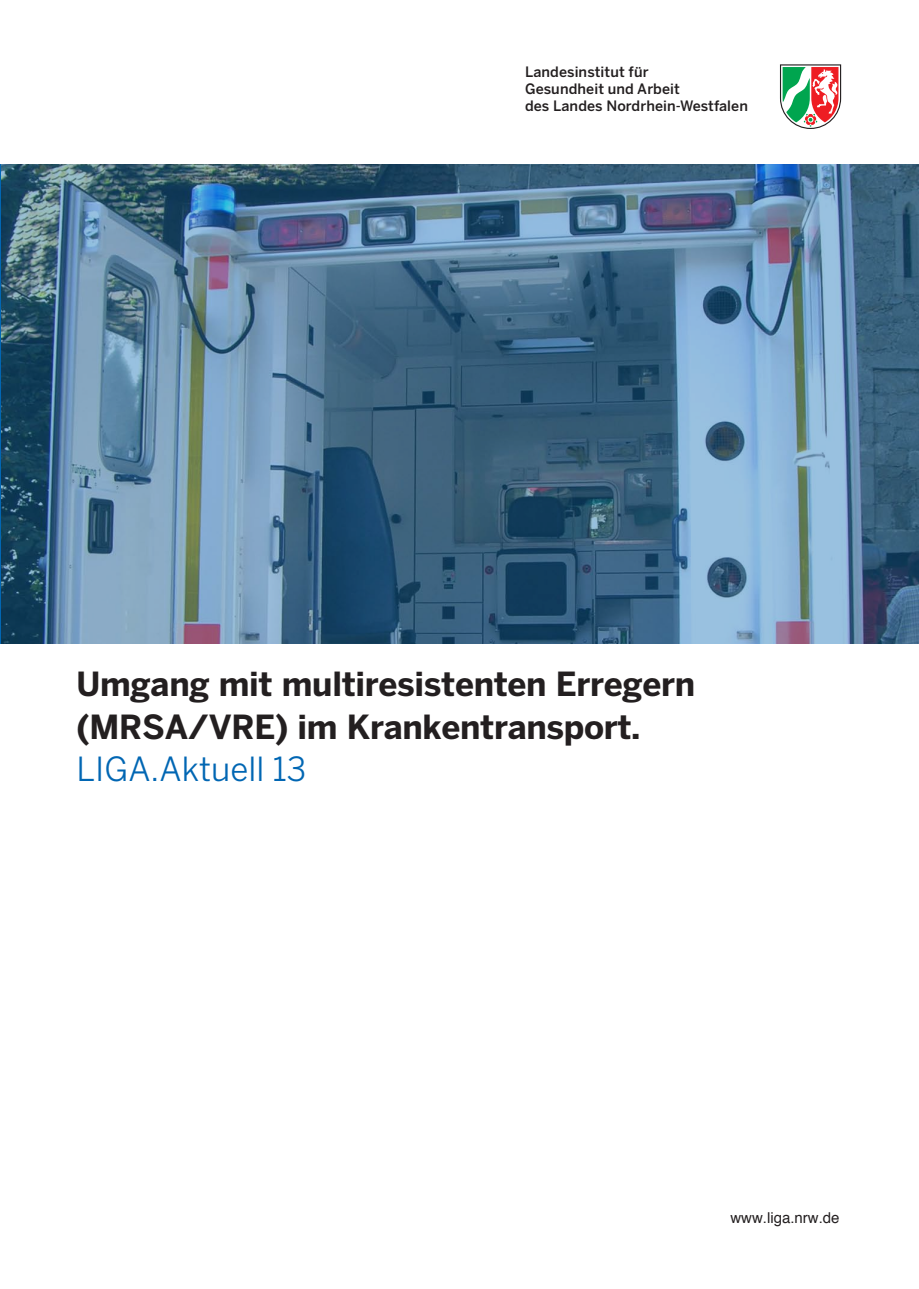
<style>
.page{position:relative;width:919px;height:1289px;background:#fff}
.page>*{position:absolute;margin:0;border:0;box-sizing:border-box;transform-origin:0 0}
.t1{font:700 33px/42px "Benton Sans";letter-spacing:-.01em;color:#231f20}
.t2{font:33px "Benton Sans";color:#0166b3}
.t3{font:15px "Helvetica";color:#231f20}
.t4{font:500 14.25px/17.1px "Benton Sans";letter-spacing:.005em;color:#231f20}
</style>
<div class="page">
<svg style="left:780px;top:64px;width:61px;height:65px"></svg>
<img style="left:1px;top:164px;width:917px;height:479px">
<p class="t4" style="left:525px;top:63px;width:224px">Landesinstitut für<br>Gesundheit und Arbeit<br>des Landes Nordrhein-Westfalen</p>
<h1 class="t1" style="left:77px;top:663px;width:620px">Umgang mit multiresistenten Erregern (MRSA/VRE) im Krankentransport.</h1>
<h1 class="t2" style="left:77px;top:749px;width:231px">LIGA.Aktuell 13</h1>
<p class="t3" style="left:730px;top:1206px;width:111px">www.liga.nrw.de</p>
</div>
